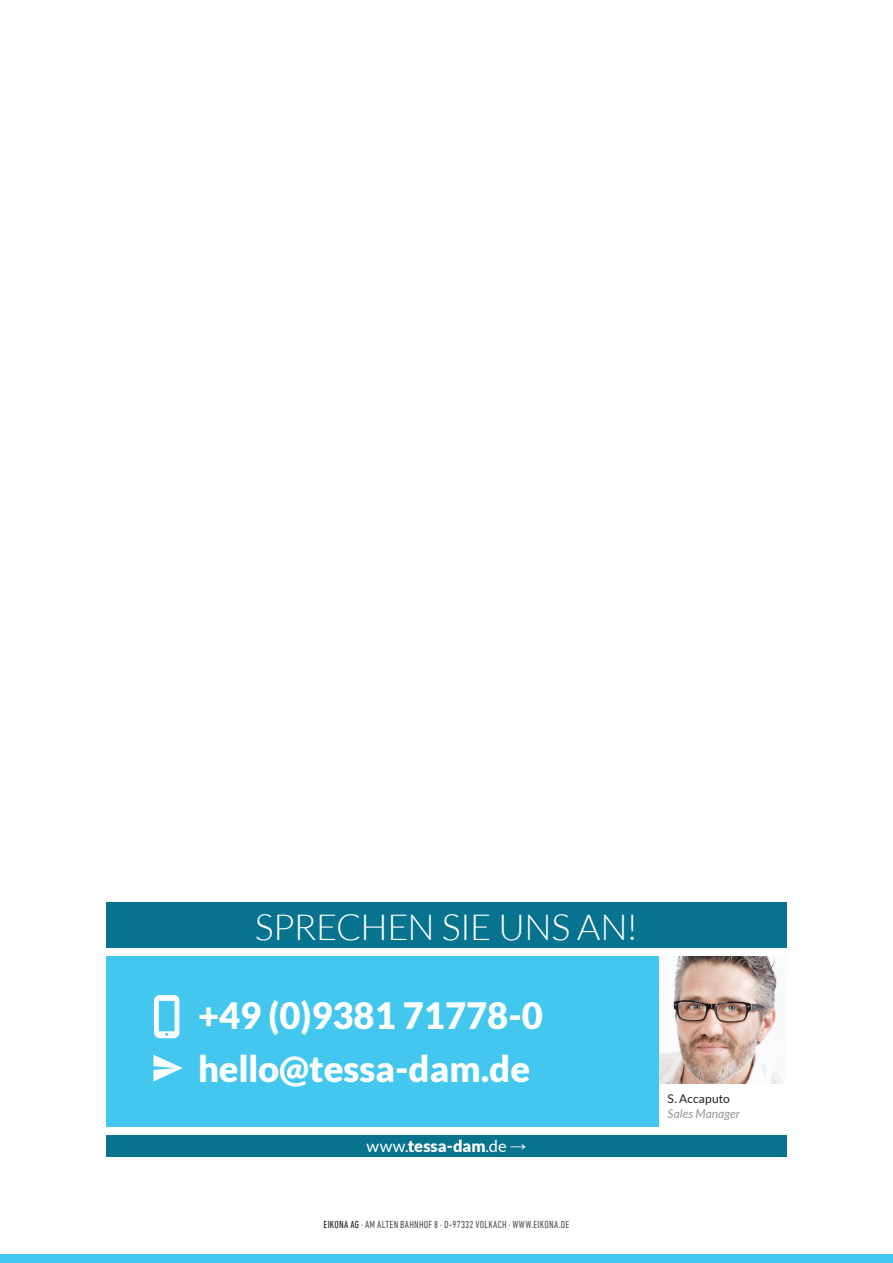
<style>
.page{position:relative;width:893px;height:1263px;background:#fff}
.page>*{position:absolute;margin:0;border:0;box-sizing:border-box;transform-origin:0 0}
.t1{font:900 36.45px "Lato";color:#fff}
.t2{font:300 36px "Lato";letter-spacing:-.015em;color:#fff}
.t3{font:900 16.5px "Lato";color:#fff}
.t4{font:italic 12px "Lato";letter-spacing:.01em;color:#939598}
.t5{font:12px "Lato";letter-spacing:.01em;color:#231f20}
.t6{font:condensed 10.35px "DIN Next LT Pro";letter-spacing:.025em;color:#57585a}
.s1{font-weight:400}
.s2{font-family:"Arial";font-weight:400}
.s3{color:#231f20}
</style>
<div class="page">
<div style="left:106px;top:902px;width:681px;height:46px;background:#08738f"></div>
<div style="left:106px;top:956px;width:638px;height:170px;background:#44c7ee"></div>
<svg style="left:153px;top:1055px;width:30px;height:26px"></svg>
<svg style="left:154px;top:995px;width:25px;height:43px"></svg>
<img style="left:659px;top:956px;width:123px;height:128px">
<div style="left:659px;top:1084px;width:128px;height:43px;background:#fff"></div>
<div style="left:106px;top:1135px;width:681px;height:22px;background:#08738f"></div>
<div style="left:0;top:1254px;width:893px;height:9px;background:#44c7ee"></div>
<h2 class="t2" style="left:255px;top:907px;width:385px">SPRECHEN SIE UNS AN!</h2>
<h1 class="t1" style="left:198px;top:994px;width:346px">+49 (0)9381 71778-0</h1>
<h1 class="t1" style="left:198px;top:1047px;width:334px">hello@tessa-dam.de</h1>
<h3 class="t3" style="left:367px;top:1137px;width:161px"><span class="s1">www.</span>tessa-dam<span class="s1">.de</span> <span class="s2">→</span></h3>
<p class="t6" style="left:324px;top:1219px;width:215px"><span class="s3">EIKONA AG</span> · AM ALTEN BAHNHOF 8 · D-97332 VOLKACH · WWW.EIKONA</p>
<p class="t6" style="left:559px;top:1219px;width:7px">.DE</p>
<p class="t5" style="left:668px;top:1092px;width:64px">S. Accaputo</p>
<p class="t4" style="left:668px;top:1107px;width:74px">Sales Manager</p>
</div>
